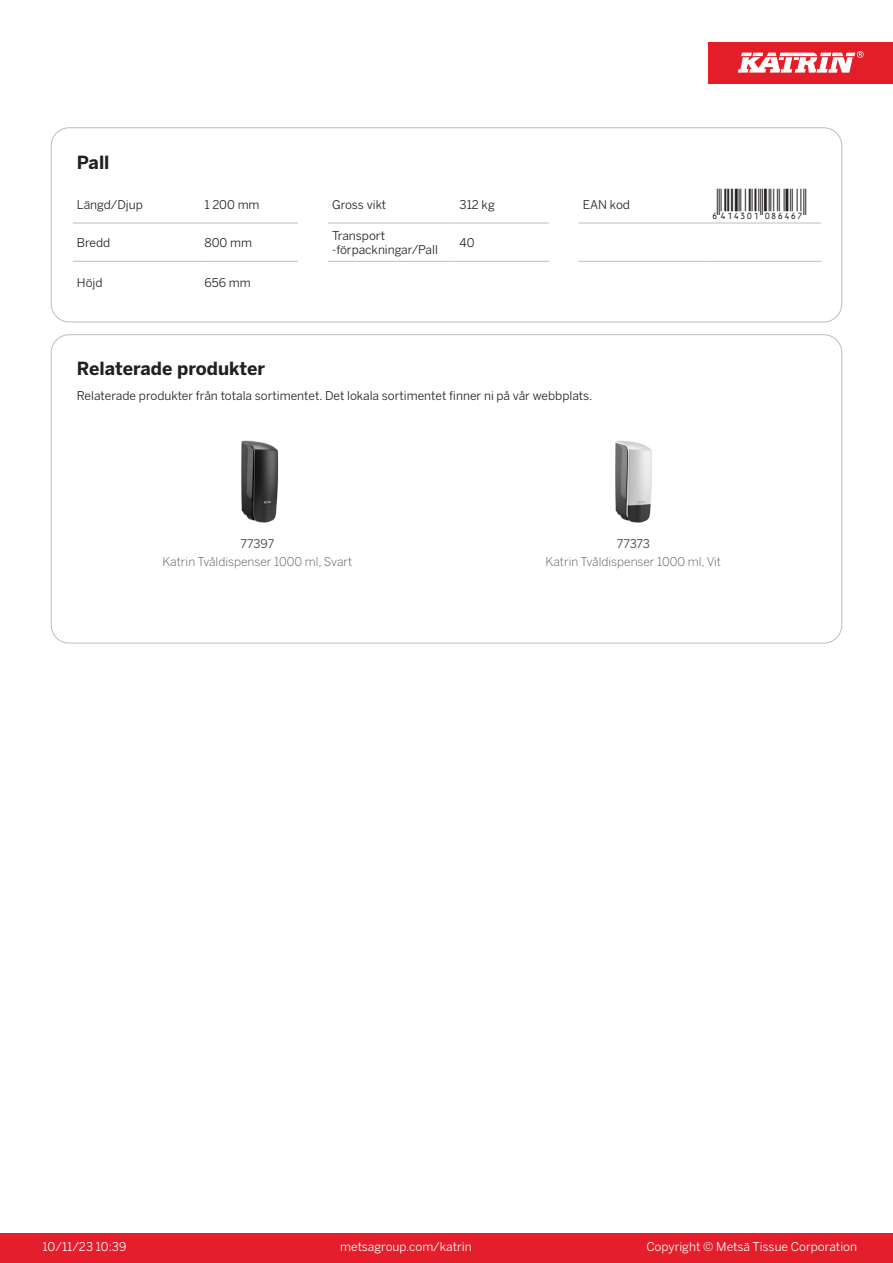
<style>
.page{position:relative;width:893px;height:1263px;background:#fff}
.page>*{position:absolute;margin:0;border:0;box-sizing:border-box;transform-origin:0 0}
.T_EAN{font:30px "Viisas EAN Matala";color:#231f20}
.T_TableHeader{font:700 18px "Benton Sans";color:#231f20}
.T_TableBody{font:12px "Benton Sans";color:#231f20}
.t1{font:12px "Benton Sans";color:#fff}
.T_RelatedName{font:300 12px "Benton Sans";color:#57585a}
.T_RelatedCode{font:12px "Benton Sans";letter-spacing:-.02em;color:#57585a}
</style>
<div class="page">
<div style="left:0;top:1233px;width:893px;height:30px;background:#e41e2b"></div>
<div style="left:708px;top:43px;width:185px;height:41px;background:#e31e28"></div>
<svg style="left:738px;top:51px;width:126px;height:22px"></svg>
<hr style="left:73px;top:223px;width:127px;height:1px;background:#bcbdc0">
<hr style="left:200px;top:223px;width:98px;height:1px;background:#bcbdc0">
<hr style="left:328px;top:223px;width:127px;height:1px;background:#bcbdc0">
<hr style="left:455px;top:223px;width:94px;height:1px;background:#bcbdc0">
<hr style="left:579px;top:223px;width:127px;height:1px;background:#bcbdc0">
<hr style="left:706px;top:223px;width:115px;height:1px;background:#bcbdc0">
<hr style="left:73px;top:261px;width:127px;height:1px;background:#bcbdc0">
<hr style="left:200px;top:261px;width:98px;height:1px;background:#bcbdc0">
<hr style="left:328px;top:261px;width:127px;height:1px;background:#bcbdc0">
<hr style="left:455px;top:261px;width:94px;height:1px;background:#bcbdc0">
<hr style="left:579px;top:261px;width:127px;height:1px;background:#bcbdc0">
<hr style="left:706px;top:261px;width:115px;height:1px;background:#bcbdc0">
<div style="left:51px;top:128px;width:791px;height:194px;border:1px solid #bcbdc0;border-radius:18px"></div>
<img style="left:241px;top:440px;width:38px;height:83px">
<img style="left:615px;top:440px;width:37px;height:83px">
<p class="T_TableHeader" style="left:77px;top:151px;width:34px">Pall</p>
<p class="T_TableBody" style="left:77px;top:197px;width:68px">Längd/Djup</p>
<p class="T_TableBody" style="left:204px;top:197px;width:57px">1 200 mm</p>
<p class="T_TableBody" style="left:332px;top:197px;width:56px">Gross vikt</p>
<p class="T_TableBody" style="left:460px;top:197px;width:37px">312 kg</p>
<p class="T_TableBody" style="left:583px;top:197px;width:49px">EAN kod</p>
<p class="T_EAN" style="left:710px;top:188px;width:97px">*6414301086467*</p>
<p class="T_TableBody" style="left:77px;top:235px;width:35px">Bredd</p>
<p class="T_TableBody" style="left:204px;top:235px;width:49px">800 mm</p>
<p class="T_TableBody" style="left:332px;top:228px;width:55px">Transport</p>
<p class="T_TableBody" style="left:332px;top:243px;width:107px">-förpackningar/Pall</p>
<p class="T_TableBody" style="left:460px;top:235px;width:17px">40</p>
<p class="T_TableBody" style="left:77px;top:276px;width:27px">Höjd</p>
<p class="T_TableBody" style="left:204px;top:276px;width:48px">656 mm</p>
<p class="T_TableHeader" style="left:77px;top:357px;width:190px">Relaterade produkter</p>
<p class="T_TableBody" style="left:77px;top:388px;width:517px">Relaterade produkter från totala sortimentet. Det lokala sortimentet finner ni på vår webbplats.</p>
<p class="T_RelatedCode" style="left:241px;top:537px;width:35px">77397</p>
<p class="T_RelatedCode" style="left:617px;top:537px;width:35px">77373</p>
<p class="T_RelatedName" style="left:163px;top:555px;width:191px">Katrin Tvåldispenser 1000 ml, Svart</p>
<p class="T_RelatedName" style="left:546px;top:555px;width:177px">Katrin Tvåldispenser 1000 ml, Vit</p>
<p class="t1" style="left:43px;top:1239px;width:85px">10/11/23 10:39</p>
<p class="t1" style="left:340px;top:1239px;width:133px">metsagroup.com/katrin</p>
<p class="t1" style="left:646px;top:1239px;width:212px">Copyright © Metsä Tissue Corporation</p>
</div>
